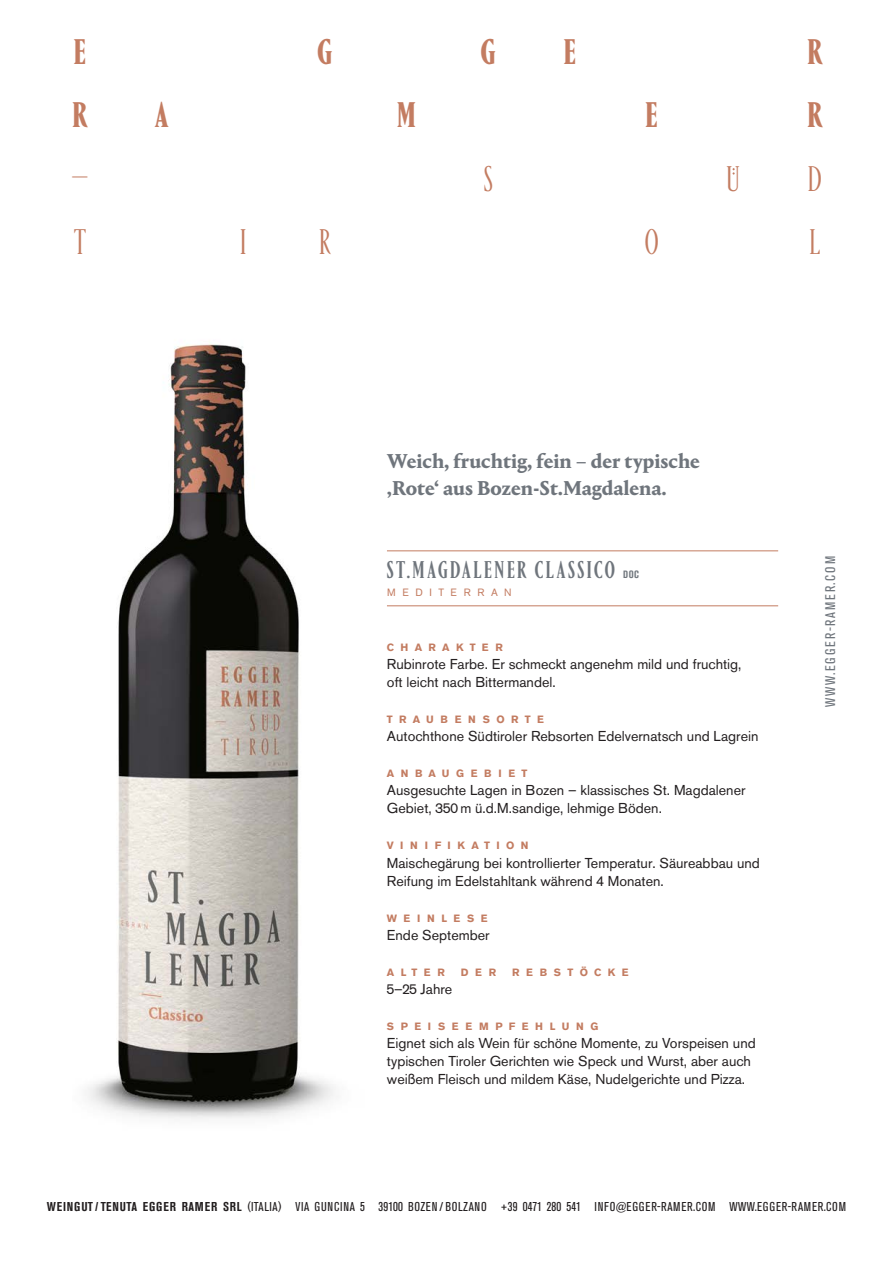
<style>
.page{position:relative;width:893px;height:1263px;background:#fff}
.page>*{position:absolute;margin:0;border:0;box-sizing:border-box;transform-origin:0 0}
.t1{font:700 37.5px "Portrait Cond";color:#c37c61}
.t2{font:300 37.5px "Portrait Cond";color:#c37c61}
.t3{font:500 25.5px "Portrait Cond";letter-spacing:.1em;color:#6f757c}
.t4{font:700 21px/27.2px "Portrait Text";letter-spacing:-.005em;color:#6f757c}
.t5{font:14.25px/18px "Akzidenz Grotesk Pro";color:#231f20}
.t6{font:condensed 13.8px "Akzidenz Grotesk Pro";letter-spacing:.12em;color:#6f757c;scale:1.05 1}
.t7{font:condensed 12.75px "Akzidenz Grotesk Pro";letter-spacing:.05em;color:#231f20}
.t8{font:700 10.5px "Akzidenz Grotesk Pro";letter-spacing:.6em;color:#c37c61}
.t9{font:700 10.5px "Akzidenz Grotesk Pro";letter-spacing:.62em;color:#c37c61}
.t10{font:700 10.5px "Akzidenz Grotesk Pro";letter-spacing:.64em;color:#c37c61}
.t11{font:10.5px "Akzidenz Grotesk Pro";letter-spacing:.63em;color:#c37c61}
.t12{font:700 condensed 10.5px "Akzidenz Grotesk Pro";color:#6f757c}
.s1{font-weight:700}
</style>
<div class="page">
<hr style="left:387px;top:550px;width:391px;height:1px;background:#c37c61">
<hr style="left:387px;top:605px;width:391px;height:1px;background:#c37c61">
<img style="left:88px;top:344px;width:247px;height:775px">
<h1 class="t1" style="left:74px;top:29px;width:13px">E</h1>
<h1 class="t1" style="left:318px;top:29px;width:16px">G</h1>
<h1 class="t1" style="left:481px;top:29px;width:16px">G</h1>
<h1 class="t1" style="left:564px;top:29px;width:13px">E</h1>
<h1 class="t1" style="left:807px;top:29px;width:16px">R</h1>
<h1 class="t1" style="left:73px;top:92px;width:16px">R</h1>
<h1 class="t1" style="left:155px;top:92px;width:15px">A</h1>
<h1 class="t1" style="left:397px;top:92px;width:20px">M</h1>
<h1 class="t1" style="left:645px;top:92px;width:13px">E</h1>
<h1 class="t1" style="left:807px;top:92px;width:16px">R</h1>
<h1 class="t2" style="left:72px;top:153px;width:18px">—</h1>
<h1 class="t2" style="left:484px;top:157px;width:11px">S</h1>
<h1 class="t2" style="left:727px;top:157px;width:15px">U</h1>
<h1 class="t2" style="left:808px;top:157px;width:15px">D</h1>
<h1 class="t2" style="left:74px;top:221px;width:14px">T</h1>
<h1 class="t2" style="left:240px;top:221px;width:8px">I</h1>
<h1 class="t2" style="left:319px;top:221px;width:13px">R</h1>
<h1 class="t2" style="left:645px;top:221px;width:15px">O</h1>
<h1 class="t2" style="left:809px;top:221px;width:12px">L</h1>
<h3 class="t4" style="left:387px;top:446px;width:315px">Weich, fruchtig, fein – der typische ‚Rote‘ aus Bozen-St.Magdalena.</h3>
<h2 class="t3" style="left:387px;top:555px;width:229px">ST.MAGDALENER CLASSICO</h2>
<p class="t12" style="left:623px;top:568px;width:17px">DOC</p>
<p class="t11" style="left:387px;top:586px;width:126px">MEDITERRAN</p>
<p class="t8" style="left:387px;top:640px;width:117px">CHARAKTER</p>
<p class="t5" style="left:387px;top:655px;width:356px">Rubinrote Farbe. Er schmeckt angenehm mild und fruchtig, oft leicht nach Bittermandel.</p>
<p class="t8" style="left:387px;top:712px;width:158px">TRAUBENSORTE</p>
<p class="t5" style="left:387px;top:727px;width:373px">Autochthone Südtiroler Rebsorten Edelvernatsch und Lagrein</p>
<p class="t9" style="left:387px;top:767px;width:142px">ANBAUGEBIET</p>
<p class="t5" style="left:387px;top:781px;width:360px">Ausgesuchte Lagen in Bozen – klassisches St. Magdalener<br>Gebiet, 350m ü.d.M.sandige, lehmige Böden.</p>
<p class="t8" style="left:387px;top:839px;width:143px">VINIFIKATION</p>
<p class="t5" style="left:387px;top:853px;width:374px">Maischegärung bei kontrollierter Temperatur. Säureabbau und<br>Reifung im Edelstahltank während 4 Monaten.</p>
<p class="t10" style="left:387px;top:911px;width:102px">WEINLESE</p>
<p class="t5" style="left:387px;top:926px;width:104px">Ende September</p>
<p class="t9" style="left:387px;top:965px;width:59px">ALTER</p>
<p class="t9" style="left:461px;top:965px;width:37px">DER</p>
<p class="t9" style="left:512px;top:965px;width:118px">REBSTÖCKE</p>
<p class="t5" style="left:387px;top:980px;width:67px">5–25 Jahre</p>
<p class="t10" style="left:387px;top:1020px;width:213px">SPEISEEMPFEHLUNG</p>
<p class="t5" style="left:387px;top:1034px;width:370px">Eignet sich als Wein für schöne Momente, zu Vorspeisen und typischen Tiroler Gerichten wie Speck und Wurst, aber auch weißem Fleisch und mildem Käse, Nudelgerichte und Pizza.</p>
<p class="t6" style="left:821px;top:707px;width:145px;rotate:-90deg">WWW.EGGER-RAMER.COM</p>
<p class="t7" style="left:47px;top:1198px;width:801px"><span class="s1">WEINGUT/TENUTA EGGER RAMER SRL</span> (ITALIA) VIA GUNCINA 5 39100 BOZEN / BOLZANO +39 0471 280 541 INFO@EGGER-RAMER.COM WWW.EGGER-RAMER.COM</p>
</div>
